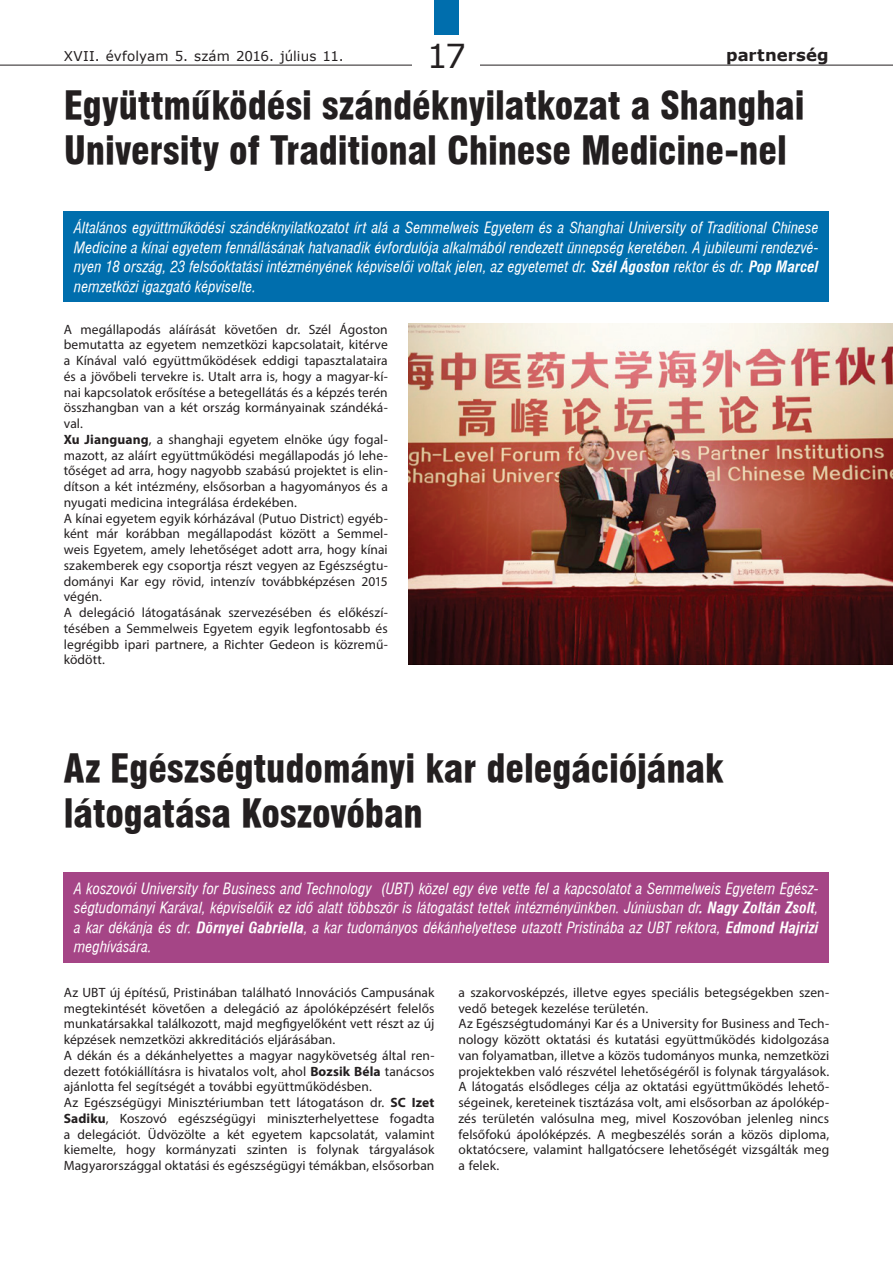
<style>
.page{position:relative;width:893px;height:1263px;background:#fff}
.page>*{position:absolute;margin:0;border:0;box-sizing:border-box;transform-origin:0 0}
.C1{font:37.5px/45px "Swiss 721 Blk Cn PFL";letter-spacing:-.005em;color:#231f20}
.t1{font:33px "Verdana";color:#231f20}
.t2{font:700 16.5px "Verdana";letter-spacing:.005em;color:#231f20}
.Lead{font:italic 15px/19.5px "Swiss 721 Cn PFL";letter-spacing:.005em;color:#fff;text-align:justify}
.t3{font:13.5px/15.8px "Myriad Pro";letter-spacing:.005em;color:#231f20;text-align:justify}
.t4{font:13.5px "Verdana";color:#231f20}
.s1{font-weight:700}
</style>
<div class="page">
<hr style="left:0;top:65px;width:893px;height:1px;background:#231f20">
<div style="left:413px;top:32px;width:67px;height:45px;background:#fff"></div>
<div style="left:434px;top:0;width:24px;height:34px;background:#006ead"></div>
<div style="left:64px;top:211px;width:765px;height:91px;background:#006ead"></div>
<div style="left:64px;top:872px;width:765px;height:91px;background:#a54586"></div>
<img style="left:408px;top:324px;width:485px;height:340px">
<p class="t4" style="left:64px;top:46px;width:281px">XVII. évfolyam 5. szám 2016. július 11.</p>
<h2 class="t1" style="left:427px;top:33px;width:41px">17</h2>
<p class="t2" style="left:726px;top:43px;width:104px">partnerség</p>
<p class="C1" style="left:64px;top:83px;width:742px">Együttműködési szándéknyilatkozat a Shanghai<br>University of Traditional Chinese Medicine-nel</p>
<p class="Lead" style="left:74px;top:218px;width:746px">Általános együttműködési szándéknyilatkozatot írt alá a Semmelweis Egyetem és a Shanghai University of Traditional Chinese Medicine a kínai egyetem fennállásának hatvanadik évfordulója alkalmából rendezett ünnepség keretében. A jubileumi rendezvé&shy;nyen 18 ország, 23 felsőoktatási intézményének képviselői voltak jelen, az egyetemet dr. <span class="s1">Szél Ágoston</span> rektor és dr. <span class="s1">Pop Marcel </span>nemzetközi igazgató képviselte.</p>
<p class="t3" style="left:64px;top:321px;width:326px">A megállapodás aláírását követően dr. Szél Ágoston bemutatta az egyetem nemzetközi kapcsolatait, kitérve a Kínával való együttműködések eddigi tapasztalataira és a jövőbeli tervekre is. Utalt arra is, hogy a magyar-kí&shy;nai kapcsolatok erősítése a betegellátás és a képzés terén összhangban van a két ország kormányainak szándéká&shy;val.</p>
<p class="t3" style="left:64px;top:431px;width:326px"><span class="s1">Xu Jianguang</span>, a shanghaji egyetem elnöke úgy fogal&shy;mazott, az aláírt együttműködési megállapodás jó lehe&shy;tőséget ad arra, hogy nagyobb szabású projektet is elin&shy;dítson a két intézmény, elsősorban a hagyományos és a nyugati medicina integrálása érdekében.</p>
<p class="t3" style="left:64px;top:510px;width:326px">A kínai egyetem egyik kórházával (Putuo District) egyéb&shy;ként már korábban megállapodást között a Semmel&shy;weis Egyetem, amely lehetőséget adott arra, hogy kínai szakemberek egy csoportja részt vegyen az Egészségtu&shy;dományi Kar egy rövid, intenzív továbbképzésen 2015 végén.</p>
<p class="t3" style="left:64px;top:604px;width:326px">A delegáció látogatásának szervezésében és előkészí&shy;tésében a Semmelweis Egyetem egyik legfontosabb és legrégibb ipari partnere, a Richter Gedeon is közremű&shy;ködött.</p>
<p class="C1" style="left:64px;top:746px;width:661px">Az Egészségtudományi kar delegációjának látogatása Koszovóban</p>
<p class="Lead" style="left:74px;top:879px;width:746px">A koszovói University for Business and Technology (UBT) közel egy éve vette fel a kapcsolatot a Semmelweis Egyetem Egész&shy;ségtudományi Karával, képviselőik ez idő alatt többször is látogatást tettek intézményünkben. Júniusban dr<span class="s1">. Nagy Zoltán Zsolt</span>, a kar dékánja és dr. <span class="s1">Dörnyei Gabriella</span>, a kar tudományos dékánhelyettese utazott Pristinába az UBT rektora, <span class="s1">Edmond Hajrizi </span>meghívására.</p>
<p class="t3" style="left:64px;top:984px;width:372px">Az UBT új építésű, Pristinában található Innovációs Campusának megtekintését követően a delegáció az ápolóképzésért felelős munkatársakkal találkozott, majd megfigyelőként vett részt az új képzések nemzetközi akkreditációs eljárásában.</p>
<p class="t3" style="left:64px;top:1047px;width:372px">A dékán és a dékánhelyettes a magyar nagykövetség által ren&shy;dezett fotókiállításra is hivatalos volt, ahol <span class="s1">Bozsik Béla</span> tanácsos ajánlotta fel segítségét a további együttműködésben.</p>
<p class="t3" style="left:64px;top:1094px;width:372px">Az Egészségügyi Minisztériumban tett látogatáson dr. <span class="s1">SC Izet Sadiku</span>, Koszovó egészségügyi miniszterhelyettese fogadta a delegációt. Üdvözölte a két egyetem kapcsolatát, valamint kiemelte, hogy kormányzati szinten is folynak tárgyalások Magyarországgal oktatási és egészségügyi témákban, elsősorban</p>
<p class="t3" style="left:458px;top:984px;width:372px">a szakorvosképzés, illetve egyes speciális betegségekben szen&shy;vedő betegek kezelése területén.</p>
<p class="t3" style="left:458px;top:1016px;width:372px">Az Egészségtudományi Kar és a University for Business and Tech&shy;nology között oktatási és kutatási együttműködés kidolgozása van folyamatban, illetve a közös tudományos munka, nemzetközi projektekben való részvétel lehetőségéről is folynak tárgyalások.</p>
<p class="t3" style="left:458px;top:1079px;width:372px">A látogatás elsődleges célja az oktatási együttműködés lehető&shy;ségeinek, kereteinek tisztázása volt, ami elsősorban az ápolókép&shy;zés területén valósulna meg, mivel Koszovóban jelenleg nincs felsőfokú ápolóképzés. A megbeszélés során a közös diploma, oktatócsere, valamint hallgatócsere lehetőségét vizsgálták meg a felek.</p>
</div>
